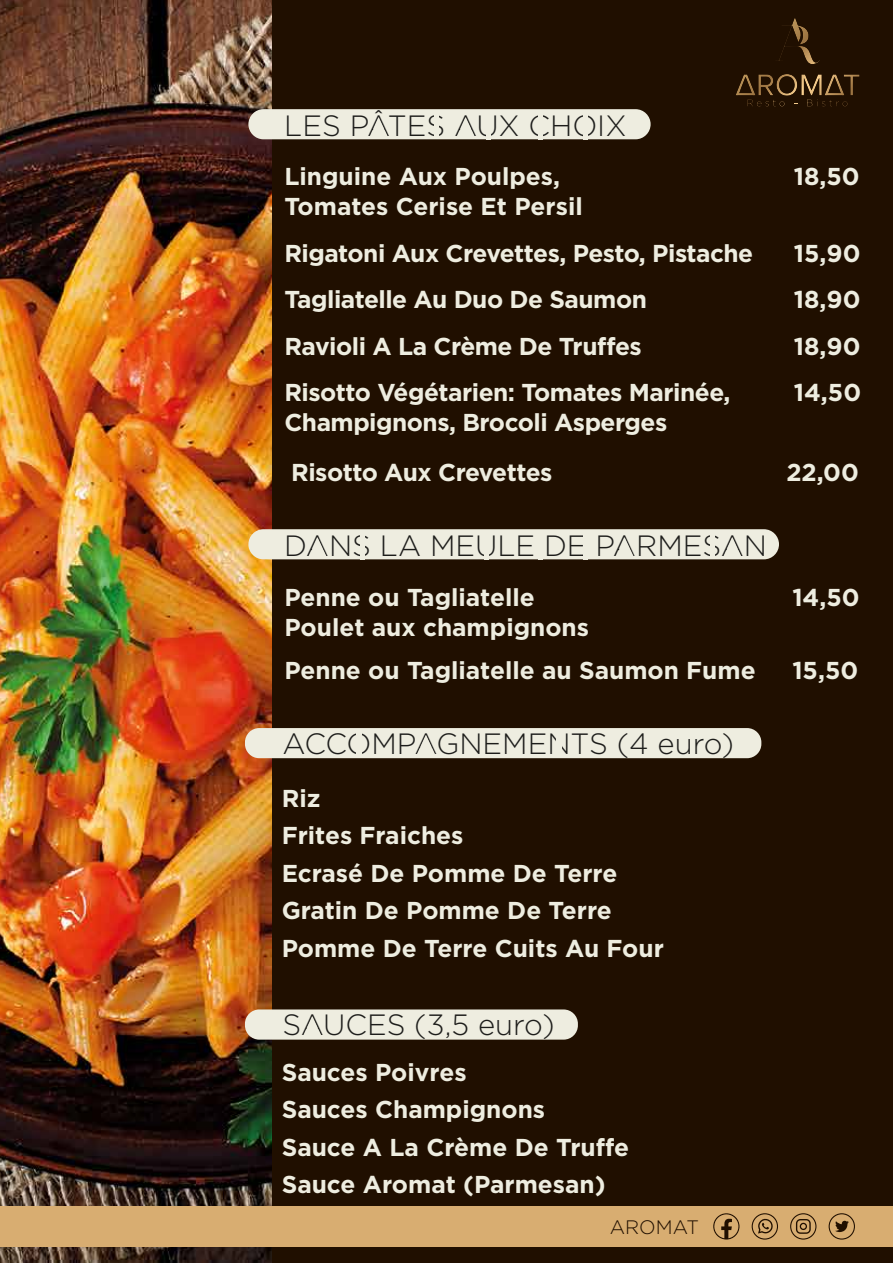
<style>
.page{position:relative;width:893px;height:1263px;background:#fff}
.page>*{position:absolute;margin:0;border:0;box-sizing:border-box;transform-origin:0 0}
.t1{font:300 29.4px "Gotham";color:#1d1d1b}
.t2{font:700 24.45px/37.5px "Gotham";color:#eeede0}
.t3{font:700 24.45px/29.2px "Gotham";letter-spacing:-.02em;color:#eeede0}
.t4{font:300 19.5px "Gotham";color:#200f00}
</style>
<div class="page">
<div style="left:113px;top:0;width:780px;height:1262px;background:#200f00"></div>
<img style="left:0;top:0;width:272px;height:1263px">
<div style="left:0;top:1206px;width:893px;height:41px;background:#d8ad71"></div>
<svg style="left:713px;top:1213px;width:26px;height:26px"></svg>
<svg style="left:829px;top:1213px;width:26px;height:26px"></svg>
<svg style="left:752px;top:1213px;width:26px;height:26px"></svg>
<svg style="left:790px;top:1213px;width:26px;height:26px"></svg>
<div style="left:248px;top:109px;width:403px;height:30px;background:#eeede0;border-radius:15px"></div>
<div style="left:248px;top:529px;width:531px;height:30px;background:#eeede0;border-radius:15px"></div>
<svg style="left:736px;top:74px;width:123px;height:33px"></svg>
<svg style="left:778px;top:18px;width:42px;height:46px"></svg>
<div style="left:245px;top:728px;width:516px;height:30px;background:#eeede0;border-radius:14px"></div>
<div style="left:245px;top:1009px;width:333px;height:30px;background:#eeede0;border-radius:14px"></div>
<p class="t1" style="left:284px;top:110px;width:344px">LES PÂTES AUX CHOIX</p>
<p class="t2" style="left:284px;top:162px;width:300px;line-height:29.2px">Linguine Aux Poulpes,<br>Tomates Cerise Et Persil</p>
<p class="t3" style="left:284px;top:239px;width:470px">Rigatoni Aux Crevettes, Pesto, Pistache</p>
<p class="t2" style="left:794px;top:158px;width:67px">18,50</p>
<p class="t2" style="left:794px;top:235px;width:68px">15,90</p>
<p class="t3" style="left:284px;top:286px;width:364px">Tagliatelle Au Duo De Saumon</p>
<p class="t2" style="left:794px;top:281px;width:68px">18,90</p>
<p class="t3" style="left:284px;top:332px;width:359px">Ravioli A La Crème De Truffes</p>
<p class="t2" style="left:794px;top:328px;width:68px">18,90</p>
<p class="t3" style="left:284px;top:379px;width:448px">Risotto Végétarien: Tomates Marinée,<br>Champignons, Brocoli Asperges</p>
<p class="t2" style="left:794px;top:374px;width:69px">14,50</p>
<p class="t3" style="left:291px;top:458px;width:263px">Risotto Aux Crevettes</p>
<p class="t2" style="left:786px;top:454px;width:74px">22,00</p>
<p class="t1" style="left:284px;top:530px;width:484px">DANS LA MEULE DE PARMESAN</p>
<p class="t2" style="left:284px;top:584px;width:306px;line-height:29.2px">Penne ou Tagliatelle<br>Poulet aux champignons</p>
<p class="t2" style="left:792px;top:579px;width:69px">14,50</p>
<p class="t2" style="left:284px;top:652px;width:473px">Penne ou Tagliatelle au Saumon Fume</p>
<p class="t2" style="left:792px;top:652px;width:67px">15,50</p>
<p class="t1" style="left:282px;top:728px;width:453px">ACCOMPAGNEMENTS (4 euro)</p>
<p class="t2" style="left:282px;top:780px;width:384px">Riz<br>Frites Fraiches<br>Ecrasé De Pomme De Terre<br>Gratin De Pomme De Terre<br>Pomme De Terre Cuits Au Four</p>
<p class="t1" style="left:282px;top:1009px;width:274px">SAUCES (3,5 euro)</p>
<p class="t2" style="left:282px;top:1054px;width:349px">Sauces Poivres<br>Sauces Champignons<br>Sauce A La Crème De Truffe<br>Sauce Aromat (Parmesan)</p>
<p class="t4" style="left:610px;top:1216px;width:91px">AROMAT</p>
</div>
